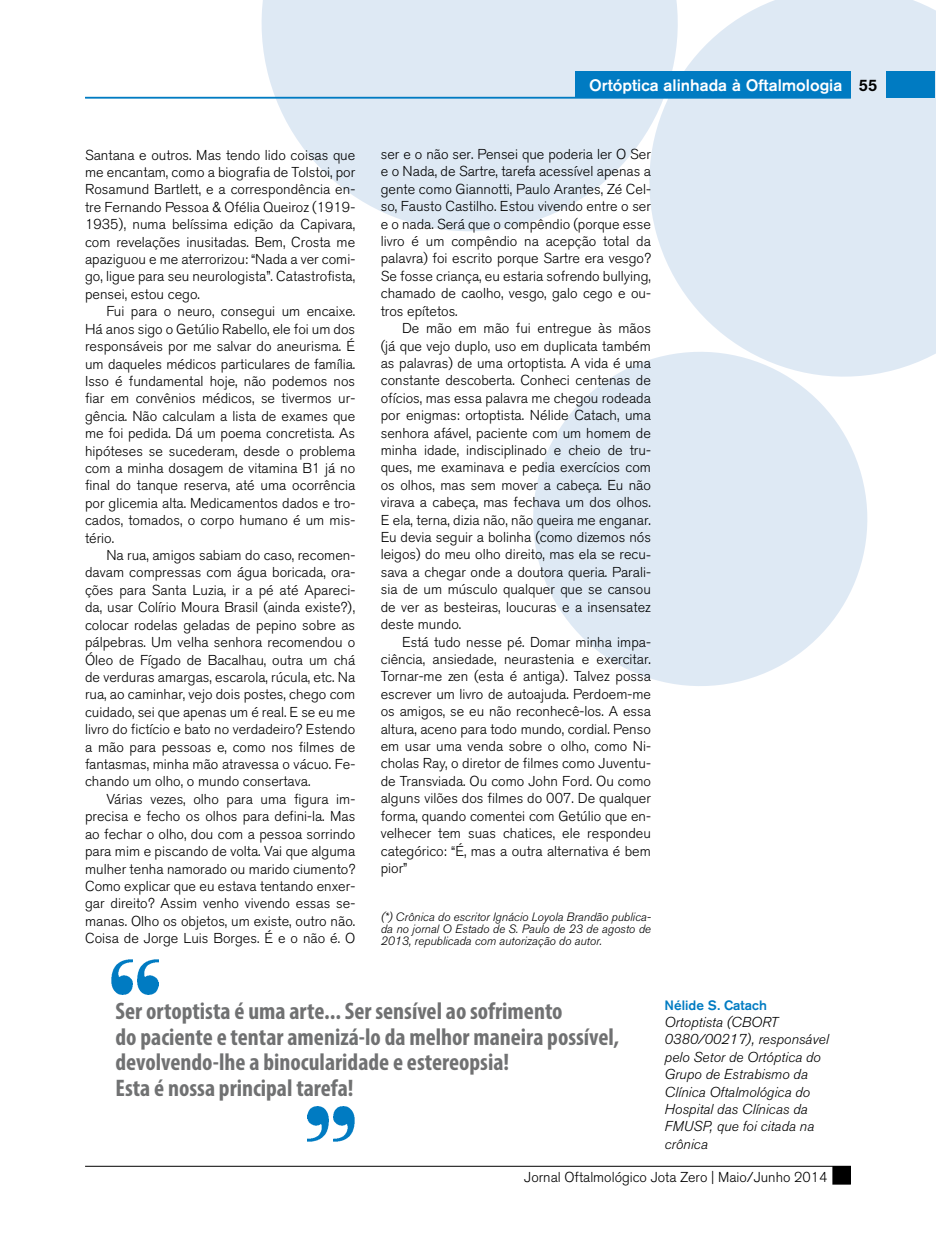
<style>
.page{position:relative;width:936px;height:1234px;background:#fff}
.page>*{position:absolute;margin:0;border:0;box-sizing:border-box;transform-origin:0 0}
.t1{font:700 condensed 24px/25.5px "Myriad Pro";color:#707172}
.t2{font:500 16.5px "Akzidenz Grotesk BQ";color:#fff}
.t3{font:300 14.25px/17.4px "Akzidenz Grotesk BQ";color:#000;text-align:justify}
.t4{font:italic 300 14.25px/17.4px "Akzidenz Grotesk BQ";color:#000}
.t5{font:500 13.5px "Akzidenz Grotesk BQ";color:#007bc2}
.t6{font:italic 300 12px/12px "Akzidenz Grotesk BQ";color:#000;text-align:justify}
.s1{color:#000}
</style>
<div class="page">
<div style="left:833px;top:1166px;width:17px;height:17px;background:#000"></div>
<div style="left:832px;top:1165px;width:18px;height:19px;border:2px solid #000"></div>
<hr style="left:85px;top:1165px;width:765px;height:1px;background:#000">
<div style="left:663px;top:0;width:272px;height:372px;background:#dee9f4"></div>
<svg style="left:239px;top:0;width:461px;height:254px;fill:#dee9f4"></svg>
<svg style="left:533px;top:333px;width:352px;height:353px;fill:#dee9f4"></svg>
<svg style="left:647px;top:0;width:194px;height:4px"></svg>
<img style="left:111px;top:959px;width:47px;height:35px">
<img style="left:308px;top:1106px;width:47px;height:34px">
<div style="left:886px;top:71px;width:49px;height:27px;background:#007bc2"></div>
<hr style="left:85px;top:97px;width:765px;height:1px;background:#007bc2">
<div style="left:575px;top:71px;width:275px;height:27px;background:#007bc2"></div>
<p class="t3" style="left:85px;top:146px;width:272px">Santana e outros. Mas tendo lido coisas que me encantam, como a biografia de Tolstoi, por Rosamund Bartlett, e a correspondência en&shy;tre Fernando Pessoa &amp; Ofélia Queiroz (1919- 1935), numa belíssima edição da Capivara, com revelações inusitadas. Bem, Crosta me apaziguou e me aterrorizou: “Nada a ver comi&shy;go, ligue para seu neurologista”. Catastrofista, pensei, estou cego.</p>
<p class="t3" style="left:85px;top:303px;width:272px;text-indent:21px">Fui para o neuro, consegui um encaixe.<br>Há anos sigo o Getúlio Rabello, ele foi um dos responsáveis por me salvar do aneurisma. É um daqueles médicos particulares de família.<br>Isso é fundamental hoje, não podemos nos fiar em convênios médicos, se tivermos ur&shy;gência. Não calculam a lista de exames que me foi pedida. Dá um poema concretista. As hipóteses se sucederam, desde o problema com a minha dosagem de vitamina B1 já no final do tanque reserva, até uma ocorrência por glicemia alta. Medicamentos dados e tro&shy;cados, tomados, o corpo humano é um mis&shy;tério.</p>
<p class="t3" style="left:85px;top:546px;width:272px;text-indent:21px">Na rua, amigos sabiam do caso, recomen&shy;davam compressas com água boricada, ora&shy;ções para Santa Luzia, ir a pé até Apareci&shy;da, usar Colírio Moura Brasil (ainda existe?), colocar rodelas geladas de pepino sobre as pálpebras. Um velha senhora recomendou o Óleo de Fígado de Bacalhau, outra um chá de verduras amargas, escarola, rúcula, etc. Na rua, ao caminhar, vejo dois postes, chego com cuidado, sei que apenas um é real. E se eu me livro do fictício e bato no verdadeiro? Estendo a mão para pessoas e, como nos filmes de fantasmas, minha mão atravessa o vácuo. Fe&shy;chando um olho, o mundo consertava.</p>
<p class="t3" style="left:85px;top:790px;width:272px;text-indent:21px">Várias vezes, olho para uma figura im&shy;precisa e fecho os olhos para defini-la. Mas ao fechar o olho, dou com a pessoa sorrindo para mim e piscando de volta. Vai que alguma mulher tenha namorado ou marido ciumento?<br>Como explicar que eu estava tentando enxer&shy;gar direito? Assim venho vivendo essas se&shy;manas. Olho os objetos, um existe, outro não.<br>Coisa de Jorge Luis Borges. É e o não é. O</p>
<p class="t2" style="left:589px;top:75px;width:290px">Ortóptica alinhada à Oftalmologia <span class="s1">55</span></p>
<p class="t3" style="left:381px;top:146px;width:272px">ser e o não ser. Pensei que poderia ler O Ser e o Nada, de Sartre, tarefa acessível apenas a gente como Giannotti, Paulo Arantes, Zé Cel&shy;so, Fausto Castilho. Estou vivendo entre o ser e o nada. Será que o compêndio (porque esse livro é um compêndio na acepção total da palavra) foi escrito porque Sartre era vesgo?<br>Se fosse criança, eu estaria sofrendo bullying, chamado de caolho, vesgo, galo cego e ou&shy;tros epítetos.</p>
<p class="t3" style="left:381px;top:320px;width:272px;text-indent:21px">De mão em mão fui entregue às mãos (já que vejo duplo, uso em duplicata também as palavras) de uma ortoptista. A vida é uma constante descoberta. Conheci centenas de ofícios, mas essa palavra me chegou rodeada por enigmas: ortoptista. Nélide Catach, uma senhora afável, paciente com um homem de minha idade, indisciplinado e cheio de tru&shy;ques, me examinava e pedia exercícios com os olhos, mas sem mover a cabeça. Eu não virava a cabeça, mas fechava um dos olhos.<br>E ela, terna, dizia não, não queira me enganar.<br>Eu devia seguir a bolinha (como dizemos nós leigos) do meu olho direito, mas ela se recu&shy;sava a chegar onde a doutora queria. Parali&shy;sia de um músculo qualquer que se cansou de ver as besteiras, loucuras e a insensatez deste mundo.</p>
<p class="t3" style="left:381px;top:633px;width:272px;text-indent:21px">Está tudo nesse pé. Domar minha impa&shy;ciência, ansiedade, neurastenia e exercitar.<br>Tornar-me zen (esta é antiga). Talvez possa escrever um livro de autoajuda. Perdoem-me os amigos, se eu não reconhecê-los. A essa altura, aceno para todo mundo, cordial. Penso em usar uma venda sobre o olho, como Ni&shy;cholas Ray, o diretor de filmes como Juventu&shy;de Transviada. Ou como John Ford. Ou como alguns vilões dos filmes do 007. De qualquer forma, quando comentei com Getúlio que en&shy;velhecer tem suas chatices, ele respondeu categórico: “É, mas a outra alternativa é bem pior”</p>
<p class="t6" style="left:381px;top:910px;width:272px">(*) Crônica do escritor Ignácio Loyola Brandão publica&shy;da no jornal O Estado de S. Paulo de 23 de agosto de 2013, republicada com autorização do autor.</p>
<h1 class="t1" style="left:116px;top:997px;width:505px">Ser ortoptista é uma arte... Ser sensível ao sofrimento<br>do paciente e tentar amenizá-lo da melhor maneira possível, devolvendo-lhe a binocularidade e estereopsia!<br>Esta é nossa principal tarefa!</h1>
<p class="t5" style="left:664px;top:996px;width:104px">Nélide S. Catach</p>
<p class="t4" style="left:664px;top:1013px;width:166px">Ortoptista (CBORT<br>0380/00217), responsável pelo Setor de Ortóptica do<br>Grupo de Estrabismo da<br>Clínica Oftalmológica do<br>Hospital das Clínicas da<br>FMUSP, que foi citada na crônica</p>
<p class="t3" style="left:524px;top:1168px;width:305px">Jornal Oftalmológico Jota Zero | Maio/Junho 2014</p>
</div>
